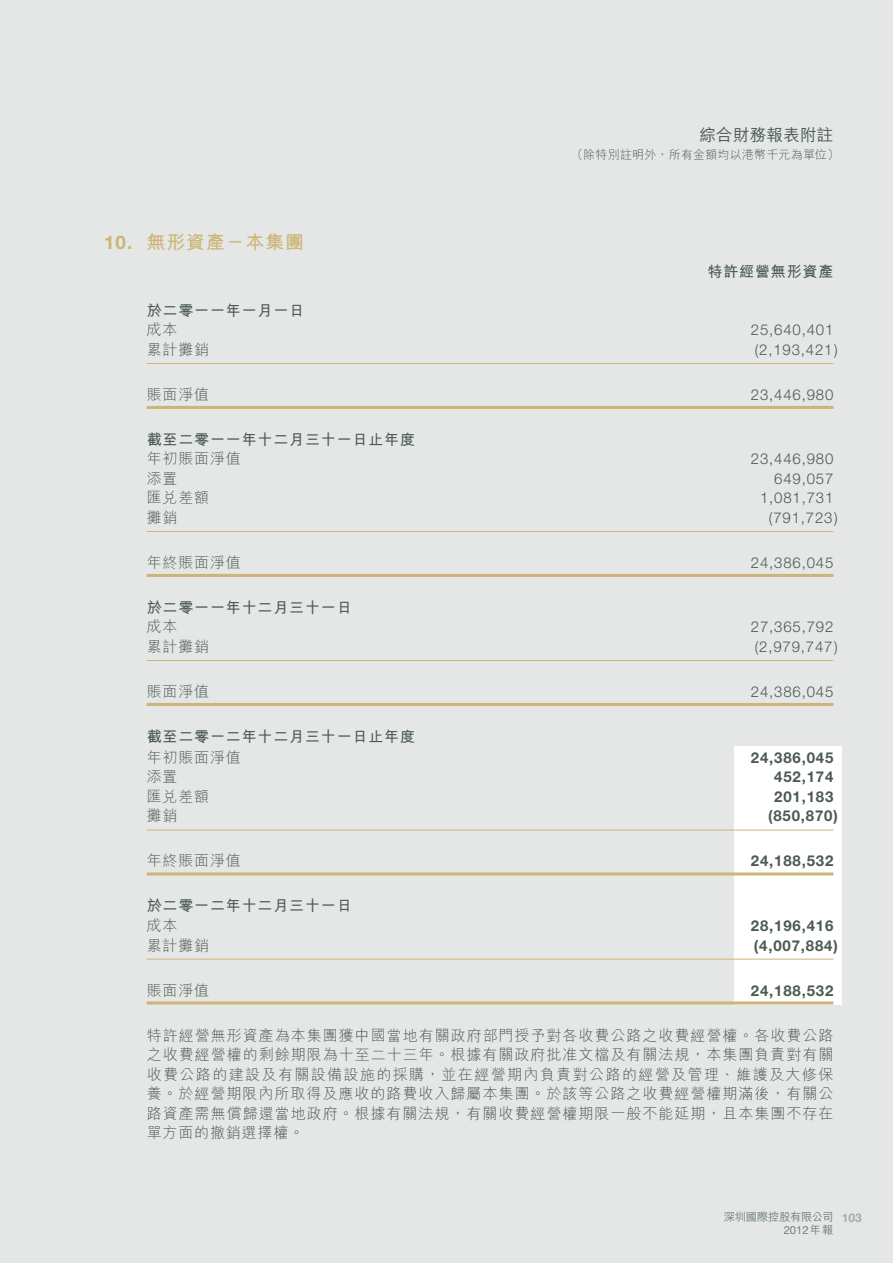
<style>
.page{position:relative;width:893px;height:1263px;background:#e4e7e5}
.page>*{position:absolute;margin:0;border:0;box-sizing:border-box;transform-origin:0 0}
.t1{font:700 18.75px "M Hei HK";letter-spacing:.055em;color:#ccb576}
.t2{font:500 16.5px "M Hei HK";letter-spacing:.015em;color:#4b5a52}
.t3{font:300 15px/19.5px "M Hei HK";letter-spacing:.055em;color:#4b5a52;text-align:justify}
.t4{font:300 15px "Helvetica Neue LT Std";letter-spacing:.055em;color:#4b5a52}
.t5{font:700 15px/19.5px "M Hei HK";letter-spacing:.055em;color:#4b5a52}
.t6{font:700 15px "Helvetica Neue LT Std";letter-spacing:.055em;color:#4b5a52}
.t7{font:300 12px "M Hei HK";letter-spacing:.015em;color:#4b5a52}
.t8{font:500 11.25px/13px "M Hei HK";letter-spacing:-.015em;color:#718077}
.s1{font-family:"Helvetica Neue LT Std"}
.s2{font-weight:300}
.s3{font-family:"Helvetica Neue LT Std";font-weight:700;font-size:12px;color:#a2aea8}
.s4{font-family:"Helvetica Neue LT Std";font-weight:400}
</style>
<div class="page">
<hr style="left:147px;top:363px;width:686px;height:1px;background:#ccb576">
<hr style="left:147px;top:406px;width:686px;height:3px;background:#ccb576">
<hr style="left:147px;top:531px;width:686px;height:1px;background:#ccb576">
<hr style="left:147px;top:574px;width:686px;height:3px;background:#ccb576">
<hr style="left:147px;top:660px;width:686px;height:1px;background:#ccb576">
<hr style="left:147px;top:703px;width:686px;height:3px;background:#ccb576">
<div style="left:735px;top:746px;width:107px;height:258px;background:#fff"></div>
<hr style="left:147px;top:830px;width:686px;height:1px;background:#ccb576">
<hr style="left:147px;top:872px;width:686px;height:3px;background:#ccb576">
<hr style="left:147px;top:959px;width:686px;height:1px;background:#ccb576">
<hr style="left:147px;top:1001px;width:686px;height:3px;background:#ccb576">
<p class="t1" style="left:104px;top:228px;width:201px"><span class="s1">10.</span> 無形資產－本集團</p>
<p class="t5" style="left:147px;top:299px;width:159px">於二零一一年一月一日<span class="s2">成本</span></p>
<p class="t2" style="left:699px;top:123px;width:135px">綜合財務報表附註</p>
<p class="t7" style="left:571px;top:146px;width:270px">（除特別註明外，所有金額均以港幣千元為單位）</p>
<p class="t5" style="left:708px;top:260px;width:127px">特許經營無形資產</p>
<p class="t4" style="left:751px;top:321px;width:84px">25,640,401</p>
<p class="t3" style="left:147px;top:339px;width:64px">累計攤銷</p>
<p class="t4" style="left:755px;top:340px;width:84px">(2,193,421)</p>
<p class="t3" style="left:147px;top:384px;width:64px">賬面淨值</p>
<p class="t4" style="left:751px;top:385px;width:84px">23,446,980</p>
<p class="t5" style="left:147px;top:428px;width:270px">截至二零一一年十二月三十一日止年度<span class="s2">年初賬面淨值</span></p>
<p class="t4" style="left:751px;top:450px;width:84px">23,446,980</p>
<p class="t3" style="left:147px;top:468px;width:32px">添置</p>
<p class="t4" style="left:774px;top:469px;width:61px">649,057</p>
<p class="t3" style="left:147px;top:488px;width:64px">匯兌差額</p>
<p class="t4" style="left:760px;top:489px;width:75px">1,081,731</p>
<p class="t3" style="left:147px;top:507px;width:32px">攤銷</p>
<p class="t4" style="left:769px;top:508px;width:70px">(791,723)</p>
<p class="t3" style="left:147px;top:552px;width:96px">年終賬面淨值</p>
<p class="t4" style="left:751px;top:553px;width:84px">24,386,045</p>
<p class="t5" style="left:147px;top:596px;width:207px">於二零一一年十二月三十一日<span class="s2">成本</span></p>
<p class="t4" style="left:751px;top:618px;width:84px">27,365,792</p>
<p class="t3" style="left:147px;top:636px;width:64px">累計攤銷</p>
<p class="t4" style="left:755px;top:637px;width:84px">(2,979,747)</p>
<p class="t3" style="left:147px;top:681px;width:64px">賬面淨值</p>
<p class="t4" style="left:751px;top:682px;width:84px">24,386,045</p>
<p class="t5" style="left:147px;top:725px;width:270px;line-height:21px">截至二零一二年十二月三十一日止年度<span class="s2">年初賬面淨值</span></p>
<p class="t6" style="left:751px;top:748px;width:84px">24,386,045</p>
<p class="t3" style="left:147px;top:767px;width:32px">添置</p>
<p class="t6" style="left:774px;top:768px;width:61px">452,174</p>
<p class="t3" style="left:147px;top:786px;width:64px">匯兌差額</p>
<p class="t6" style="left:774px;top:787px;width:61px">201,183</p>
<p class="t3" style="left:147px;top:806px;width:32px">攤銷</p>
<p class="t6" style="left:768px;top:807px;width:71px">(850,870)</p>
<p class="t3" style="left:147px;top:851px;width:96px">年終賬面淨值</p>
<p class="t6" style="left:751px;top:852px;width:84px">24,188,532</p>
<p class="t5" style="left:147px;top:895px;width:207px">於二零一二年十二月三十一日<span class="s2">成本</span></p>
<p class="t6" style="left:751px;top:916px;width:84px">28,196,416</p>
<p class="t3" style="left:147px;top:935px;width:64px">累計攤銷</p>
<p class="t6" style="left:754px;top:936px;width:85px">(4,007,884)</p>
<p class="t3" style="left:147px;top:980px;width:64px">賬面淨值</p>
<p class="t6" style="left:751px;top:981px;width:84px">24,188,532</p>
<p class="t3" style="left:147px;top:1025px;width:688px">特許經營無形資產為本集團獲中國當地有關政府部門授予對各收費公路之收費經營權。各收費公路之收費經營權的剩餘期限為十至二十三年。根據有關政府批准文檔及有關法規，本集團負責對有關收費公路的建設及有關設備設施的採購，並在經營期內負責對公路的經營及管理、維護及大修保養。於經營期限內所取得及應收的路費收入歸屬本集團。於該等公路之收費經營權期滿後，有關公路資產需無償歸還當地政府。根據有關法規，有關收費經營權期限一般不能延期，且本集團不存在單方面的撤銷選擇權。</p>
<p class="t8" style="left:784px;top:1209px;width:80px;text-indent:-60px">深圳國際控股有限公司 <span class="s3">103<br></span><span class="s4">2012</span>年報</p>
</div>
